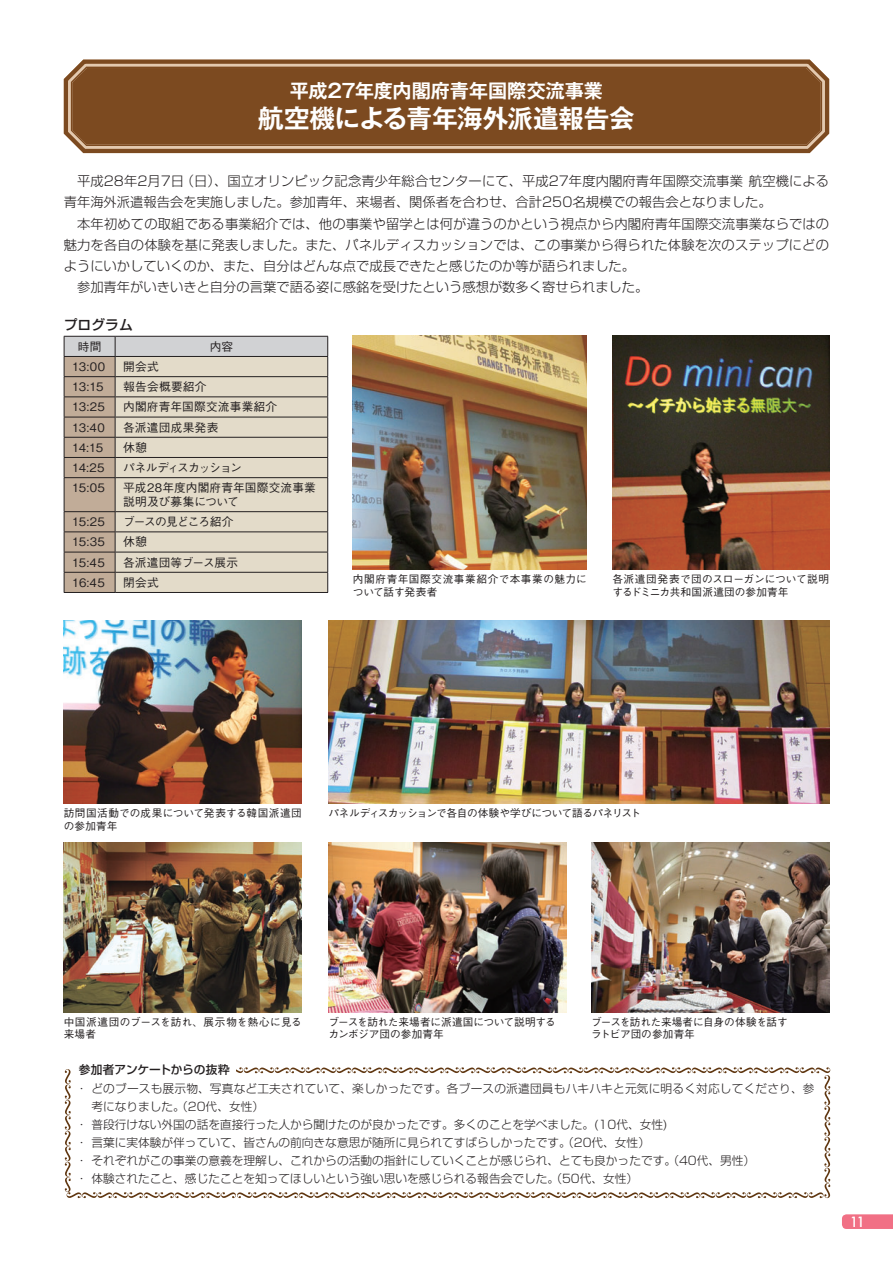
<style>
.page{position:relative;width:893px;height:1263px;background:#fff}
.page>*{position:absolute;margin:0;border:0;box-sizing:border-box;transform-origin:0 0}
.t1{font:700 25.5px "Gothic MB101 Pro De";letter-spacing:-.005em;color:#fff}
.t2{font:700 19.2px "Gothic MB101 Pro De";letter-spacing:-.005em;color:#fff}
.t3{font:500 13.8px "Shin Go Pro";color:#231f20}
.t4{font:500 13.8px "Futura";color:#fff}
.t5{font:300 13.35px/21.3px "Shin Go Pro";letter-spacing:.01em;color:#231f20}
.t6{font:300 11.7px "Shin Go Pro";color:#231f20}
.t7{font:500 11.7px/13.8px "Gothic BBB Pro";letter-spacing:.01em;color:#231f20}
.t8{font:500 11.7px "Shin Go Pro";letter-spacing:-.01em;color:#231f20}
.t9{font:500 11.7px "Gothic BBB Pro";letter-spacing:-.085em;color:#231f20}
.t10{font:500 11.7px "Gothic BBB Pro";letter-spacing:-.065em;color:#231f20}
.t11{font:500 10.65px/12.8px "Gothic BBB Pro";color:#231f20}
.t12{font:500 10.65px "Gothic BBB Pro";letter-spacing:-.05em;color:#231f20}
.t13{font:500 10.65px/12.8px "Gothic BBB Pro";letter-spacing:.05em;color:#231f20}
.t14{font:500 10.65px/12.8px "Gothic BBB Pro";letter-spacing:.02em;color:#231f20}
.t15{font:500 10.65px/12.8px "Gothic BBB Pro";letter-spacing:.025em;color:#231f20}
</style>
<div class="page">
<svg style="left:842px;top:1214px;width:51px;height:15px"></svg>
<svg style="left:65px;top:1067px;width:765px;height:131px"></svg>
<svg style="left:63px;top:59px;width:767px;height:95px;background:#a78362"></svg>
<div style="left:70px;top:65px;width:753px;height:82px;background:#7c4a20"></div>
<svg style="left:64px;top:336px;width:264px;height:256px;background:#cfc6b6"></svg>
<hr style="left:64px;top:592px;width:51px;height:1px;background:#231f20">
<hr style="left:115px;top:592px;width:213px;height:1px;background:#231f20">
<img style="left:353px;top:336px;width:234px;height:234px">
<img style="left:612px;top:336px;width:217px;height:234px">
<img style="left:64px;top:842px;width:238px;height:170px">
<img style="left:328px;top:842px;width:239px;height:170px">
<img style="left:328px;top:621px;width:501px;height:183px">
<img style="left:591px;top:842px;width:238px;height:170px">
<img style="left:64px;top:621px;width:238px;height:183px">
<div style="left:116px;top:1054px;width:120px;height:23px;background:#fff"></div>
<h2 class="t2" style="left:290px;top:75px;width:315px">平成27年度内閣府青年国際交流事業</h2>
<h1 class="t1" style="left:258px;top:97px;width:378px">航空機による青年海外派遣報告会</h1>
<p class="t5" style="left:64px;top:169px;width:767px">　平成28年2月7日（日）、国立オリンピック記念青少年総合センターにて、平成27年度内閣府青年国際交流事業 航空機による青年海外派遣報告会を実施しました。参加青年、来場者、関係者を合わせ、合計250名規模での報告会となりました。<br>　本年初めての取組である事業紹介では、他の事業や留学とは何が違うのかという視点から内閣府青年国際交流事業ならではの魅力を各自の体験を基に発表しました。また、パネルディスカッションでは、この事業から得られた体験を次のステップにどのようにいかしていくのか、また、自分はどんな点で成長できたと感じたのか等が語られました。<br>　参加青年がいきいきと自分の言葉で語る姿に感銘を受けたという感想が数多く寄せられました。</p>
<p class="t3" style="left:64px;top:313px;width:71px">プログラム</p>
<p class="t7" style="left:78px;top:338px;width:25px">時間</p>
<p class="t7" style="left:210px;top:338px;width:25px">内容</p>
<p class="t7" style="left:72px;top:358px;width:34px">13:00</p>
<p class="t7" style="left:123px;top:358px;width:37px">開会式</p>
<p class="t7" style="left:72px;top:378px;width:33px">13:15</p>
<p class="t7" style="left:123px;top:378px;width:85px">報告会概要紹介</p>
<p class="t7" style="left:72px;top:399px;width:34px">13:25</p>
<p class="t7" style="left:123px;top:399px;width:156px">内閣府青年国際交流事業紹介</p>
<p class="t7" style="left:72px;top:419px;width:34px">13:40</p>
<p class="t7" style="left:123px;top:419px;width:97px">各派遣団成果発表</p>
<p class="t7" style="left:72px;top:439px;width:33px">14:15</p>
<p class="t7" style="left:123px;top:439px;width:25px">休憩</p>
<p class="t7" style="left:72px;top:459px;width:34px">14:25</p>
<p class="t9" style="left:123px;top:458px;width:120px">パネルディスカッション</p>
<p class="t7" style="left:72px;top:479px;width:34px">15:05</p>
<p class="t7" style="left:123px;top:479px;width:194px">平成28年度内閣府青年国際交流事業説明及び募集について</p>
<p class="t7" style="left:72px;top:513px;width:34px">15:25</p>
<p class="t10" style="left:123px;top:512px;width:112px">ブースの見どころ紹介</p>
<p class="t7" style="left:72px;top:534px;width:34px">15:35</p>
<p class="t7" style="left:123px;top:534px;width:25px">休憩</p>
<p class="t7" style="left:72px;top:554px;width:34px">15:45</p>
<p class="t7" style="left:123px;top:554px;width:116px">各派遣団等ブース展示</p>
<p class="t7" style="left:72px;top:574px;width:34px">16:45</p>
<p class="t7" style="left:123px;top:574px;width:37px">閉会式</p>
<p class="t13" style="left:353px;top:572px;width:235px">内閣府青年国際交流事業紹介で本事業の魅力について話す発表者</p>
<p class="t11" style="left:612px;top:572px;width:218px">各派遣団発表で団のスローガンについて説明するドミニカ共和国派遣団の参加青年</p>
<p class="t14" style="left:64px;top:806px;width:240px">訪問国活動での成果について発表する韓国派遣団の参加青年</p>
<p class="t12" style="left:328px;top:805px;width:314px">パネルディスカッションで各自の体験や学びについて語るパネリスト</p>
<p class="t15" style="left:64px;top:1014px;width:240px">中国派遣団のブースを訪れ、展示物を熱心に見る来場者</p>
<p class="t11" style="left:328px;top:1014px;width:229px">ブースを訪れた来場者に派遣国について説明するカンボジア団の参加青年</p>
<p class="t11" style="left:591px;top:1014px;width:198px">ブースを訪れた来場者に自身の体験を話すラトビア団の参加青年</p>
<p class="t8" style="left:79px;top:1060px;width:153px">参加者アンケートからの抜粋</p>
<p class="t6" style="left:76px;top:1078px;width:740px">・どのブースも展示物、写真など工夫されていて、楽しかったです。各ブースの派遣団員もハキハキと元気に明るく対応してくださり、参</p>
<p class="t6" style="left:91px;top:1096px;width:174px">考になりました。（20代、女性）</p>
<p class="t6" style="left:76px;top:1114px;width:593px">・普段行けない外国の話を直接行った人から聞けたのが良かったです。多くのことを学べました。(10代、女性)</p>
<p class="t6" style="left:76px;top:1133px;width:576px">・言葉に実体験が伴っていて、皆さんの前向きな意思が随所に見られてすばらしかったです。（20代、女性）</p>
<p class="t6" style="left:76px;top:1151px;width:681px">・それぞれがこの事業の意義を理解し、これからの活動の指針にしていくことが感じられ、とても良かったです。（40代、男性）</p>
<p class="t6" style="left:76px;top:1169px;width:564px">・体験されたこと、感じたことを知ってほしいという強い思いを感じられる報告会でした。（50代、女性）</p>
<p class="t4" style="left:850px;top:1212px;width:17px">11</p>
</div>
